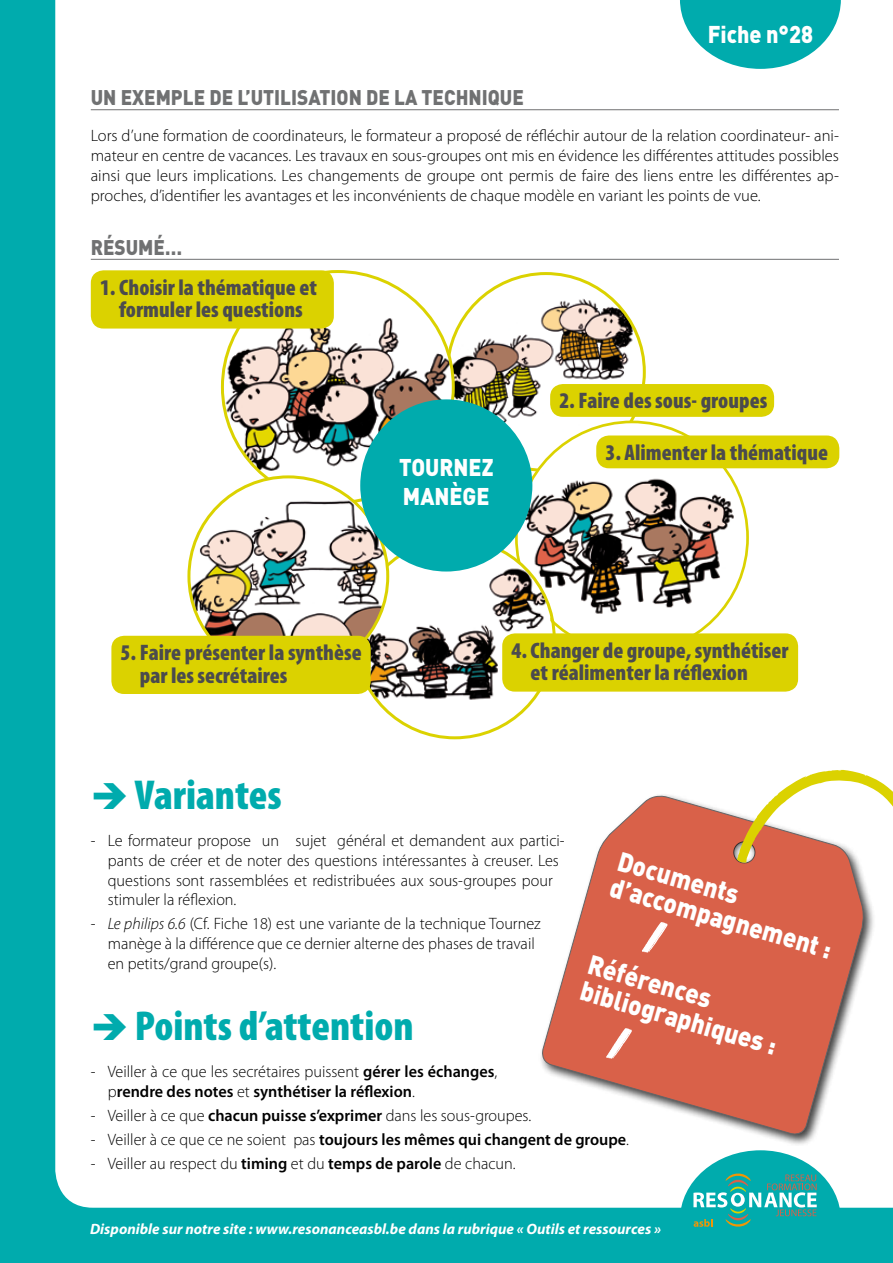
<style>
.page{position:relative;width:893px;height:1263px;background:#00abad}
.page>*{position:absolute;margin:0;border:0;box-sizing:border-box;transform-origin:0 0}
.t1{font:900 condensed 42px "Myriad Pro";color:#00abad}
.t2{font:900 27px/27px "DIN";color:#fff;scale:.9 1}
.t3{font:900 24px/28.8px "DIN";color:#fff;scale:.9 1}
.t4{font:900 condensed 22.5px/22.5px "Myriad Pro";color:#4b4b4d}
.t5{font:900 21px "DIN";color:#707172;scale:.9 1}
.t6{font:300 16.5px/19.8px "Myriad Pro";color:#000}
.t7{font:600 16.5px/19.8px "Myriad Pro";color:#000}
.t8{font:italic 700 15px "Myriad Pro";color:#fff}
.s1{font-style:italic}
.s2{font-weight:300}
.s3{font-weight:600}
</style>
<div class="page">
<div style="left:55px;top:0;width:838px;height:1208px;background:#fff"></div>
<hr style="left:91px;top:109px;width:748px;height:1px;background:#707172">
<hr style="left:91px;top:259px;width:748px;height:1px;background:#707172">
<svg style="left:447px;top:274px;width:197px;height:196px;background:#f9f9df"></svg>
<img style="left:447px;top:283px;width:191px;height:152px">
<svg style="left:680px;top:0;width:161px;height:69px"></svg>
<svg style="left:680px;top:1150px;width:161px;height:77px"></svg>
<div style="left:538px;top:792px;width:337px;height:354px;background:#000;opacity:.75"></div>
<svg style="left:540px;top:793px;width:325px;height:344px;background:#de8978"></svg>
<svg style="left:729px;top:770px;width:164px;height:97px;background:#eed3b3"></svg>
<img style="left:222px;top:314px;width:231px;height:159px">
<div style="left:516px;top:422px;width:232px;height:231px;background:#fff;border-radius:50%"></div>
<img style="left:519px;top:458px;width:229px;height:159px">
<img style="left:359px;top:551px;width:191px;height:153px">
<svg style="left:189px;top:477px;width:199px;height:199px"></svg>
<img style="left:189px;top:490px;width:195px;height:149px">
<div style="left:91px;top:270px;width:243px;height:59px;background:#dbd200;border-radius:13px"></div>
<div style="left:550px;top:384px;width:224px;height:33px;background:#dbd200;border-radius:13px"></div>
<div style="left:596px;top:435px;width:243px;height:33px;background:#dbd200;border-radius:13px"></div>
<div style="left:502px;top:633px;width:296px;height:59px;background:#dbd200;border-radius:13px"></div>
<div style="left:111px;top:636px;width:260px;height:58px;background:#dbd200;border-radius:13px"></div>
<div style="left:360px;top:399px;width:172px;height:172px;background:#00abad;border-radius:50%"></div>
<svg style="left:642px;top:922px;width:26px;height:31px"></svg>
<svg style="left:606px;top:1028px;width:26px;height:31px"></svg>
<h3 class="t3" style="left:708px;top:18px;width:119px">FICHE N°28</h3>
<p class="t5" style="left:91px;top:83px;width:235px">UN EXEMPLE DE L’UTI LISATION</p>
<p class="t5" style="left:366px;top:83px;width:174px">DE LA TECHNIQUE</p>
<p class="t6" style="left:91px;top:126px;width:750px;text-align:justify">Lors d’une formation de coordinateurs, le formateur a proposé de réfléchir autour de la relation coordinateur- ani&shy;mateur en centre de vacances. Les travaux en sous-groupes ont mis en évidence les différentes attitudes possibles ainsi que leurs implications. Les changements de groupe ont permis de faire des liens entre les différentes ap&shy;proches, d’identifier les avantages et les inconvénients de chaque modèle en variant les points de vue.</p>
<p class="t5" style="left:91px;top:233px;width:103px">RÉSUMÉ…</p>
<h3 class="t4" style="left:100px;top:275px;width:219px;text-align:center">1. Choisir la thématique et formuler les questions</h3>
<h3 class="t3" style="left:399px;top:451px;width:106px">TOURNEZ<br>MAN ÈGE</h3>
<h3 class="t4" style="left:559px;top:389px;width:209px">2. Faire des sous- groupes</h3>
<h3 class="t4" style="left:605px;top:440px;width:224px">3. Alimenter la thématique</h3>
<h3 class="t4" style="left:140px;top:641px;width:223px;text-indent:-19px">5. Faire présenter la synthèse par les secrétaires</h3>
<h3 class="t4" style="left:531px;top:638px;width:259px;text-indent:-19px">4. Changer de groupe, synthétiser et réalimenter la réflexion</h3>
<h1 class="t1" style="left:91px;top:768px;width:193px">➔ Variantes</h1>
<p class="t6" style="left:108px;top:830px;width:458px;text-indent:-17px">- Le formateur propose un sujet général et demandent aux partici&shy;pants de créer et de noter des questions intéressantes à creuser. Les questions sont rassemblées et redistribuées aux sous-groupes pour stimuler la réflexion.</p>
<p class="t6" style="left:108px;top:914px;width:434px;text-indent:-17px">- <span class="s1">Le philips 6.6</span> (Cf. Fiche 18) est une variante de la technique Tournez manège à la différence que ce dernier alterne des phases de travail en petits/grand groupe(s).</p>
<h1 class="t1" style="left:91px;top:999px;width:324px">➔ Points d’attention</h1>
<p class="t7" style="left:108px;top:1061px;width:391px;text-indent:-17px"><span class="s2">- Veiller à ce que les secrétaires puissent</span> gérer les échanges<span class="s2">, p</span>rendre des notes <span class="s2">et</span> synthétiser la réflexion<span class="s2">.</span></p>
<p class="t6" style="left:91px;top:1105px;width:442px">- Veiller à ce que <span class="s3">chacun puisse s’exprimer</span> dans les sous-groupes.</p>
<p class="t7" style="left:91px;top:1129px;width:540px"><span class="s2">- Veiller à ce que ce ne soient pas</span> toujours les mêmes qui changent de groupe<span class="s2">.</span></p>
<p class="t6" style="left:91px;top:1153px;width:426px">- Veiller au respect du <span class="s3">timing</span> et du <span class="s3">temps de parole</span> de chacun.</p>
<h2 class="t2" style="left:622px;top:846px;width:256px;rotate:16deg">DOCUMENTS<br>D’ACCOMPAGNEMENT :</h2>
<h2 class="t2" style="left:593px;top:949px;width:227px;rotate:16deg">RÉFÉRENCES<br>BIBLIOGRAPHIQUES :</h2>
<p class="t8" style="left:90px;top:1219px;width:572px">Disponible sur notre site : www.resonanceasbl.be dans la rubrique « Outils et ressources »</p>
</div>
